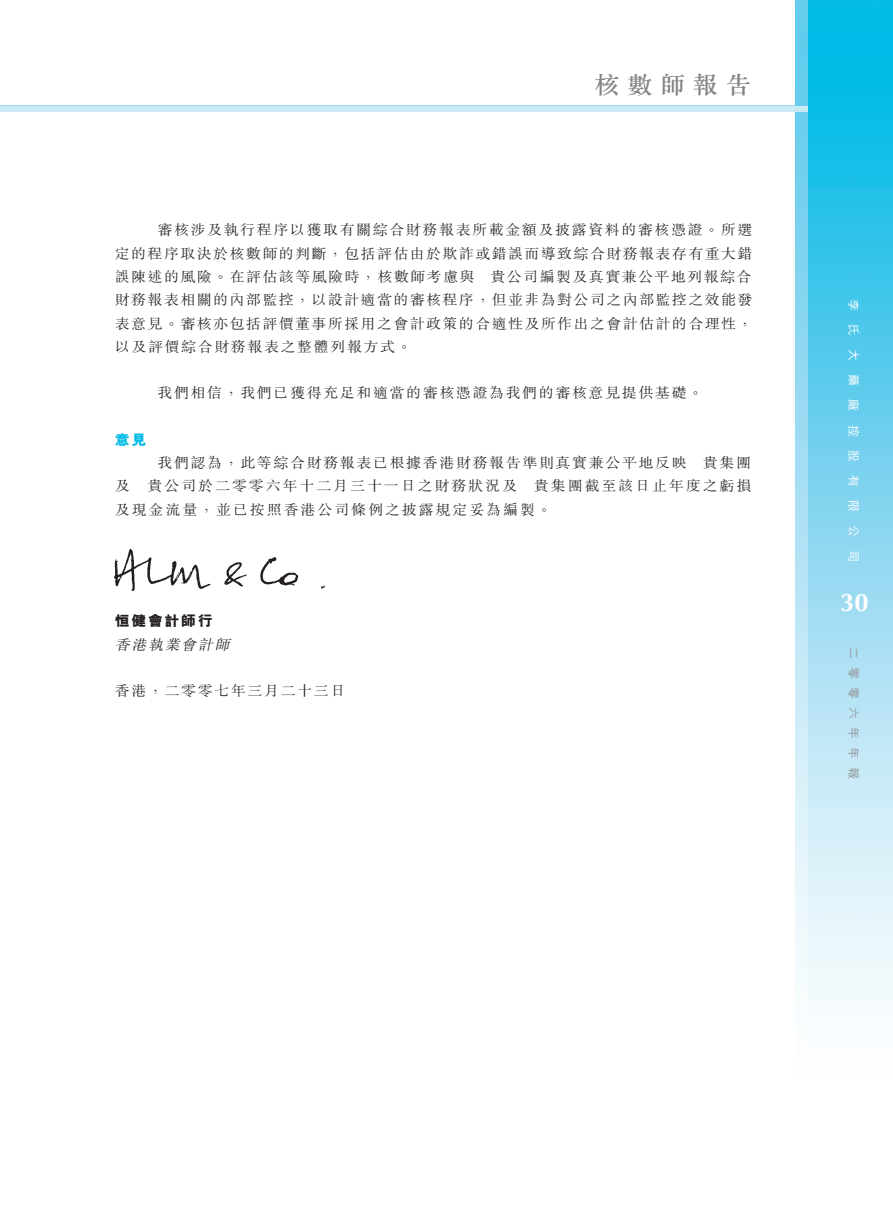
<style>
.page{position:relative;width:893px;height:1211px;background:#fff}
.page>*{position:absolute;margin:0;border:0;box-sizing:border-box;transform-origin:0 0}
.t1{font:700 25.5px "Optima";color:#fff}
.t2{font:500 24px "M Sung";letter-spacing:.3em;color:#808285;scale:1.05 1}
.t3{font:300 14.25px/23.2px "M Sung";letter-spacing:.105em;color:#231f20;text-align:justify;scale:1.05 1}
.t4{font:italic 300 14.25px "M Sung";letter-spacing:.105em;color:#231f20;scale:1.05 1}
.t5{font:800 14.25px "M Hei";letter-spacing:.105em;color:#231f20;scale:1.05 1}
.t6{font:800 14.25px "M Hei";color:#00bbe7;scale:1.05 1}
.t7{font:500 12px "M Hei";letter-spacing:1.095em;color:#fff}
.t8{font:500 12px "M Hei";letter-spacing:.665em;color:#939598}
</style>
<div class="page">
<hr style="left:0;top:105px;width:892px;height:2px;background:#94d9f1">
<img style="left:795px;top:0;width:13px;height:983px">
<div style="left:0;top:106px;width:892px;height:6px;background:#c9eaf7"></div>
<img style="left:808px;top:0;width:84px;height:1003px">
<img style="left:115px;top:549px;width:209px;height:41px">
<h2 class="t2" style="left:594px;top:76px;width:150px">核數師報告</h2>
<p class="t3" style="left:115px;top:220px;width:608px;text-indent:43px">審核涉及執行程序以獲取有關綜合財務報表所載金額及披露資料的審核憑證。所選定的程序取決於核數師的判斷，包括評估由於欺詐或錯誤而導致綜合財務報表存有重大錯誤陳述的風險。在評估該等風險時，核數師考慮與 貴公司編製及真實兼公平地列報綜合財務報表相關的內部監控，以設計適當的審核程序，但並非為對公司之內部監控之效能發表意見。審核亦包括評價董事所採用之會計政策的合適性及所作出之會計估計的合理性，以及評價綜合財務報表之整體列報方式。</p>
<p class="t3" style="left:157px;top:383px;width:521px">我們相信，我們已獲得充足和適當的審核憑證為我們的審核意見提供基礎。</p>
<p class="t6" style="left:115px;top:434px;width:32px">意見</p>
<p class="t3" style="left:115px;top:453px;width:607px;text-indent:43px">我們認為，此等綜合財務報表已根據香港財務報告準則真實兼公平地反映 貴集團及 貴公司於二零零六年十二月三十一日之財務狀況及 貴集團截至該日止年度之虧損及現金流量，並已按照香港公司條例之披露規定妥為編製。</p>
<p class="t5" style="left:115px;top:615px;width:95px">囱健會計師行</p>
<p class="t4" style="left:115px;top:639px;width:110px">香港執業會計師</p>
<p class="t3" style="left:115px;top:681px;width:221px">香港，二零零七年三月二十三日</p>
<p class="t7" style="left:858px;top:299px;width:265px;rotate:90deg">李氏大藥廠控股有限公司</p>
<h1 class="t1" style="left:840px;top:592px;width:30px">30</h1>
<p class="t8" style="left:858px;top:647px;width:133px;rotate:90deg">二零零六年年報</p>
</div>
